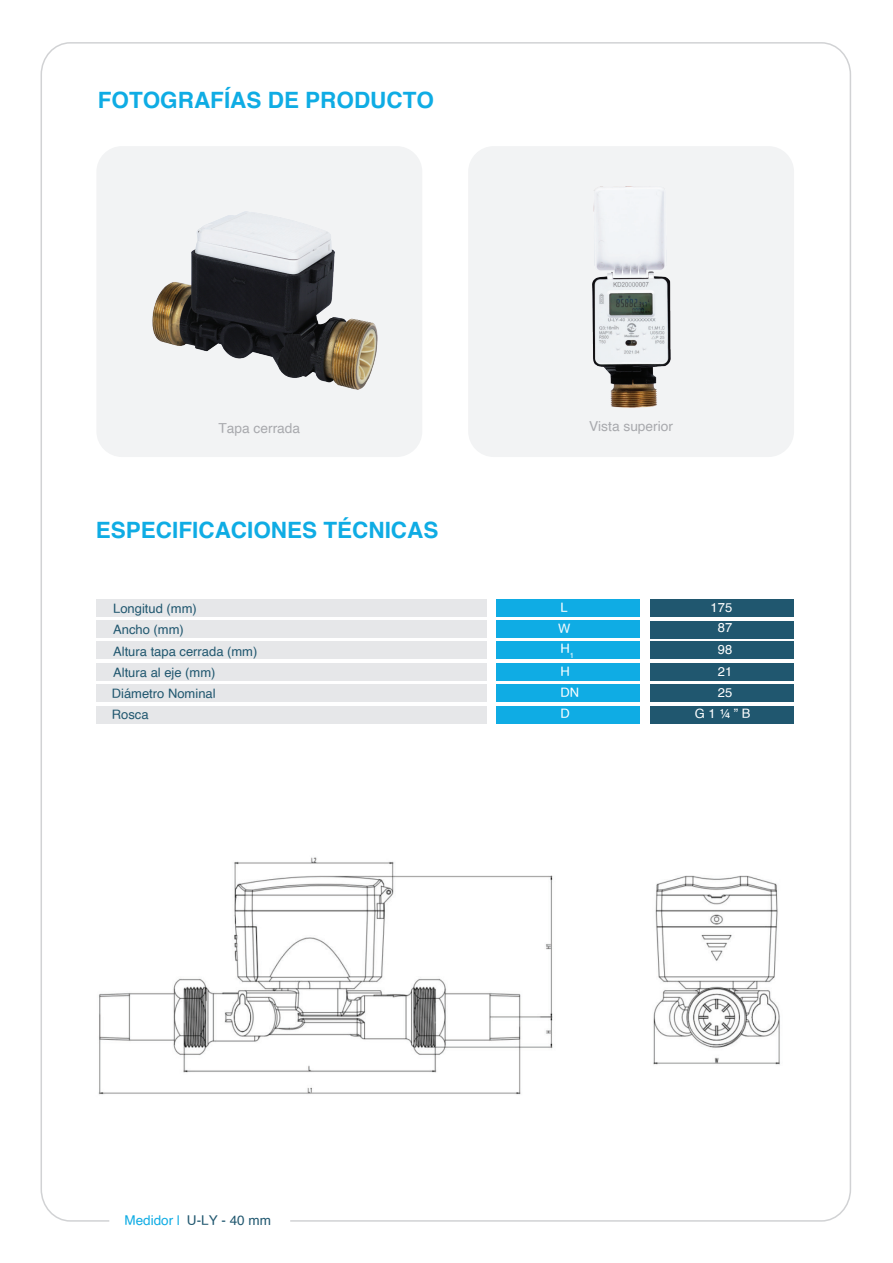
<style>
.page{position:relative;width:893px;height:1263px;background:#fff}
.page>*{position:absolute;margin:0;border:0;box-sizing:border-box;transform-origin:0 0}
.t1{font:700 22.5px "Helvetica";color:#0face4}
.t2{font:13.8px "Helvetica";color:#a8a9ad}
.t3{font:13.5px "Helvetica";color:#20576f}
.t4{font:13.05px/21.3px "Helvetica";color:#20576f}
.t5{font:13.05px/21.3px "Helvetica";color:#fff}
.t6{font:13.05px "Helvetica";color:#f0f7fb}
.s1{color:#0face4}
</style>
<div class="page">
<div style="left:96px;top:599px;width:390px;height:17px;background:#e6e7e9"></div>
<div style="left:496px;top:599px;width:144px;height:17px;background:#0face4"></div>
<div style="left:96px;top:620px;width:390px;height:18px;background:#e6e7e9"></div>
<div style="left:496px;top:620px;width:144px;height:18px;background:#0face4"></div>
<div style="left:96px;top:642px;width:390px;height:17px;background:#e6e7e9"></div>
<div style="left:496px;top:642px;width:144px;height:17px;background:#0face4"></div>
<div style="left:96px;top:663px;width:390px;height:18px;background:#e6e7e9"></div>
<div style="left:496px;top:663px;width:144px;height:18px;background:#0face4"></div>
<div style="left:96px;top:684px;width:390px;height:18px;background:#e6e7e9"></div>
<div style="left:496px;top:684px;width:144px;height:18px;background:#0face4"></div>
<div style="left:96px;top:706px;width:390px;height:17px;background:#e6e7e9"></div>
<div style="left:496px;top:706px;width:144px;height:17px;background:#0face4"></div>
<div style="left:651px;top:599px;width:143px;height:17px;background:#20576f"></div>
<div style="left:651px;top:621px;width:143px;height:18px;background:#20576f"></div>
<div style="left:651px;top:642px;width:143px;height:17px;background:#20576f"></div>
<div style="left:651px;top:663px;width:143px;height:18px;background:#20576f"></div>
<div style="left:651px;top:684px;width:143px;height:18px;background:#20576f"></div>
<div style="left:651px;top:706px;width:143px;height:17px;background:#20576f"></div>
<div style="left:96px;top:146px;width:326px;height:311px;background:#f2f3f4;border-radius:26px"></div>
<div style="left:468px;top:146px;width:326px;height:311px;background:#f2f3f4;border-radius:26px"></div>
<img style="left:98px;top:857px;width:682px;height:238px">
<img style="left:592px;top:186px;width:79px;height:222px">
<img style="left:152px;top:211px;width:226px;height:179px">
<h1 class="t1" style="left:98px;top:82px;width:338px">FOTOGRAFÍAS DE PRODUCTO</h1>
<p class="t2" style="left:218px;top:418px;width:83px">Tapa cerrada</p>
<p class="t2" style="left:589px;top:415px;width:85px">Vista superior</p>
<h1 class="t1" style="left:96px;top:512px;width:344px">ESPECIFICACIONES TÉCNICAS</h1>
<p class="t4" style="left:112px;top:598px;width:147px">Longitud (mm)<br>Ancho (mm)<br>Altura tapa cerrada (mm)<br>Altura al eje (mm)<br>Diámetro Nominal<br>Rosca</p>
<p class="t5" style="left:561px;top:597px;width:9px">L</p>
<p class="t6" style="left:558px;top:618px;width:14px">W</p>
<p class="t5" style="left:561px;top:638px;width:15px;line-height:22.6px">H<sub>1<br></sub>H</p>
<p class="t5" style="left:561px;top:682px;width:20px">DN<br>D</p>
<p class="t5" style="left:695px;top:597px;width:57px;text-align:center">175<br>87<br>98<br>21<br>25<br>G 1 ¼ ” B</p>
<p class="t3" style="left:124px;top:1210px;width:148px"><span class="s1">Medidor |</span> U-LY - 40 mm</p>
</div>
